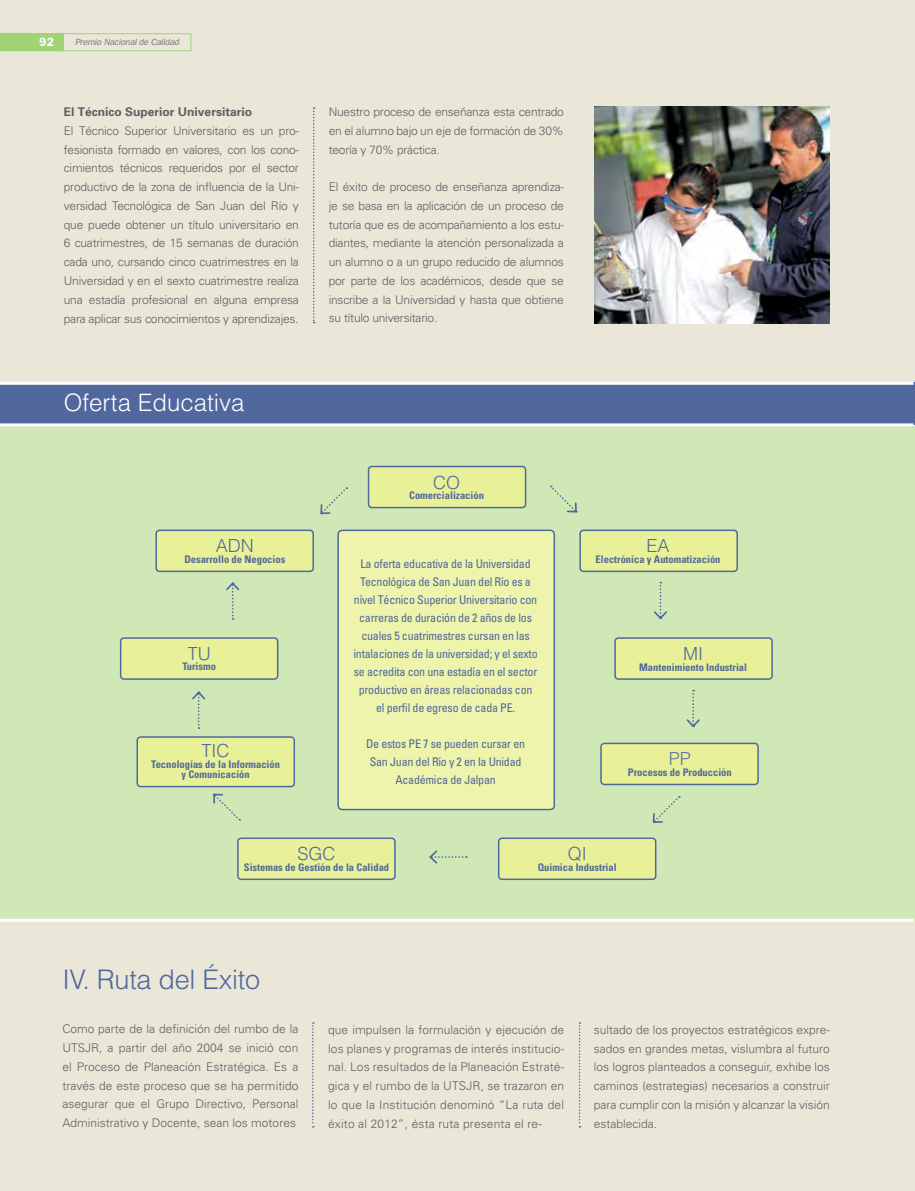
<style>
.page{position:relative;width:915px;height:1191px;background:#fff}
.page>*{position:absolute;margin:0;border:0;box-sizing:border-box;transform-origin:0 0}
.t1{font:300 27px "Helvetica";letter-spacing:-.01em;color:#50689d}
.t2{font:300 24px "Helvetica";color:#fff}
.t3{font:300 18px "Helvetica";color:#50689d}
.t4{font:300 18px "Helvetica";color:#6073a4}
.t5{font:300 12px/18.8px "Univers";letter-spacing:-.01em;color:#5e5f62;text-align:justify}
.t6{font:condensed 12px/18px "Univers";letter-spacing:-.02em;color:#50689d;text-align:center}
.t7{font:700 12px "Univers";color:#5e5f62}
.t8{font:600 12px "Franklin Gothic";color:#fff}
.t9{font:700 condensed 10.5px/10.5px "Univers";color:#50689d;text-align:center}
.t10{font:italic 9px "Franklin Gothic";letter-spacing:-.02em;color:#727376}
</style>
<div class="page">
<div style="left:0;top:0;width:914px;height:1191px;background:#eae6d8"></div>
<div style="left:0;top:412px;width:914px;height:509px;background:#cfe8b6"></div>
<div style="left:238px;top:838px;width:157px;height:41px;background:#e9f198;border-radius:3px"></div>
<div style="left:237px;top:837px;width:158px;height:43px;border:2px solid #50689d;border-radius:3px"></div>
<div style="left:137px;top:737px;width:157px;height:49px;background:#e9f198;border-radius:3px"></div>
<div style="left:136px;top:736px;width:159px;height:51px;border:2px solid #50689d;border-radius:3px"></div>
<div style="left:121px;top:638px;width:156px;height:41px;background:#e9f198;border-radius:3px"></div>
<div style="left:120px;top:637px;width:158px;height:43px;border:2px solid #50689d;border-radius:3px"></div>
<div style="left:156px;top:530px;width:157px;height:41px;background:#e9f198;border-radius:3px"></div>
<div style="left:155px;top:529px;width:159px;height:43px;border:2px solid #50689d;border-radius:3px"></div>
<div style="left:368px;top:466px;width:157px;height:41px;background:#e9f198;border-radius:3px"></div>
<div style="left:367px;top:466px;width:159px;height:42px;border:2px solid #50689d;border-radius:3px"></div>
<div style="left:600px;top:743px;width:157px;height:41px;background:#e9f198;border-radius:3px"></div>
<div style="left:600px;top:742px;width:158px;height:43px;border:2px solid #50689d;border-radius:3px"></div>
<div style="left:498px;top:838px;width:157px;height:41px;background:#e9f198;border-radius:3px"></div>
<div style="left:497px;top:837px;width:159px;height:43px;border:2px solid #50689d;border-radius:3px"></div>
<div style="left:615px;top:638px;width:156px;height:41px;background:#e9f198;border-radius:3px"></div>
<div style="left:614px;top:637px;width:158px;height:43px;border:2px solid #50689d;border-radius:3px"></div>
<div style="left:580px;top:530px;width:157px;height:41px;background:#e9f198;border-radius:3px"></div>
<div style="left:579px;top:529px;width:158px;height:43px;border:2px solid #50689d;border-radius:3px"></div>
<div style="left:60px;top:33px;width:131px;height:18px;border:1px solid #a0d376"></div>
<svg style="left:0;top:33px;width:64px;height:18px"></svg>
<img style="left:594px;top:106px;width:235px;height:217px">
<div style="left:0;top:383px;width:914px;height:42px;background:#50689d"></div>
<hr style="left:0;top:382px;width:913px;height:3px;background:#fff">
<hr style="left:0;top:423px;width:913px;height:3px;background:#fff">
<div style="left:338px;top:530px;width:216px;height:279px;background:#eef4ac;border-radius:4px"></div>
<div style="left:337px;top:529px;width:218px;height:281px;border:2px solid #50689d;border-radius:4px"></div>
<svg style="left:654px;top:582px;width:13px;height:37px"></svg>
<svg style="left:550px;top:485px;width:27px;height:28px"></svg>
<svg style="left:686px;top:690px;width:14px;height:38px"></svg>
<svg style="left:652px;top:796px;width:27px;height:27px"></svg>
<svg style="left:429px;top:850px;width:38px;height:14px"></svg>
<svg style="left:213px;top:793px;width:27px;height:27px"></svg>
<svg style="left:192px;top:691px;width:13px;height:38px"></svg>
<svg style="left:226px;top:582px;width:14px;height:38px"></svg>
<svg style="left:320px;top:487px;width:27px;height:28px"></svg>
<hr style="left:0;top:918px;width:913px;height:3px;background:#fff">
<svg style="left:313px;top:107px;width:1px;height:216px"></svg>
<svg style="left:312px;top:1022px;width:2px;height:105px"></svg>
<svg style="left:578px;top:1022px;width:2px;height:105px"></svg>
<p class="t8" style="left:39px;top:35px;width:16px">92</p>
<p class="t10" style="left:75px;top:37px;width:105px">Premio Nacional de Calidad</p>
<p class="t7" style="left:64px;top:104px;width:190px">El Técnico Superior Universitario</p>
<p class="t5" style="left:64px;top:121px;width:236px">El Técnico Superior Universitario es un pro&shy;fesionista formado en valores, con los cono&shy;cimientos técnicos requeridos por el sector productivo de la zona de influencia de la Uni&shy;versidad Tecnológica de San Juan del Río y que puede obtener un título universitario en 6 cuatrimestres, de 15 semanas de duración cada uno, cursando cinco cuatrimestres en la Universidad y en el sexto cuatrimestre realiza una estadía profesional en alguna empresa para aplicar sus conocimientos y aprendizajes.</p>
<h2 class="t2" style="left:64px;top:388px;width:182px">Oferta Educativa</h2>
<h3 class="t3" style="left:216px;top:535px;width:39px">ADN</h3>
<p class="t9" style="left:184px;top:554px;width:102px">Desarrollo de Negocios</p>
<h3 class="t3" style="left:188px;top:642px;width:25px">TU</h3>
<p class="t9" style="left:182px;top:661px;width:35px">Turismo</p>
<h3 class="t3" style="left:201px;top:739px;width:30px">TIC</h3>
<p class="t9" style="left:151px;top:758px;width:130px">Tecnologías de la Información y Comunicación</p>
<p class="t5" style="left:328px;top:102px;width:236px">Nuestro proceso de enseñanza esta centrado en el alumno bajo un eje de formación de 30% teoría y 70% práctica.</p>
<p class="t5" style="left:328px;top:177px;width:236px">El éxito de proceso de enseñanza aprendiza&shy;je se basa en la aplicación de un proceso de tutoría que es de acompañamiento a los estu&shy;diantes, mediante la atención personalizada a un alumno o a un grupo reducido de alumnos por parte de los académicos, desde que se inscribe a la Universidad y hasta que obtiene su título universitario.</p>
<h3 class="t3" style="left:433px;top:471px;width:28px">CO</h3>
<p class="t9" style="left:409px;top:490px;width:76px">Comercialización</p>
<p class="t6" style="left:353px;top:554px;width:186px">La oferta educativa de la Universidad Tecnológica de San Juan del Río es a nível Técnico Superior Universitario con carreras de duración de 2 años de los cuales 5 cuatrimestres cursan en las intalaciones de la universidad; y el sexto se acredita con una estadía en el sector productivo en áreas relacionadas con el perfil de egreso de cada PE.</p>
<p class="t6" style="left:366px;top:734px;width:160px">De estos PE 7 se pueden cursar en<br>San Juan del Río y 2 en la Unidad<br>Académica de Jalpan</p>
<h3 class="t3" style="left:646px;top:535px;width:25px">EA</h3>
<p class="t9" style="left:595px;top:554px;width:126px">Electrónica y Automatización</p>
<h3 class="t3" style="left:683px;top:642px;width:21px">MI</h3>
<p class="t9" style="left:639px;top:661px;width:109px">Mantenimiento Industrial</p>
<h3 class="t4" style="left:668px;top:748px;width:23px">PP</h3>
<p class="t9" style="left:627px;top:766px;width:105px">Procesos de Producción</p>
<h3 class="t3" style="left:297px;top:842px;width:39px">SGC</h3>
<p class="t9" style="left:244px;top:861px;width:147px">Sistemas de Gestión de la Calidad</p>
<h3 class="t3" style="left:567px;top:842px;width:21px">QI</h3>
<p class="t9" style="left:537px;top:861px;width:80px">Química Industrial</p>
<h1 class="t1" style="left:62px;top:962px;width:199px">IV. Ruta del Éxito</h1>
<p class="t5" style="left:62px;top:1019px;width:237px">Como parte de la definición del rumbo de la UTSJR, a partir del año 2004 se inició con el Proceso de Planeación Estratégica. Es a través de este proceso que se ha permitido asegurar que el Grupo Directivo, Personal Administrativo y Docente, sean los motores</p>
<p class="t5" style="left:328px;top:1020px;width:237px">que impulsen la formulación y ejecución de los planes y programas de interés institucio&shy;nal. Los resultados de la Planeación Estraté&shy;gica y el rumbo de la UTSJR, se trazaron en lo que la Institución denominó “La ruta del éxito al 2012”, ésta ruta presenta el re-</p>
<p class="t5" style="left:593px;top:1020px;width:237px">sultado de los proyectos estratégicos expre&shy;sados en grandes metas, vislumbra al futuro los logros planteados a conseguir, exhibe los caminos (estrategias) necesarios a construir para cumplir con la misión y alcanzar la visión establecida.</p>
</div>
